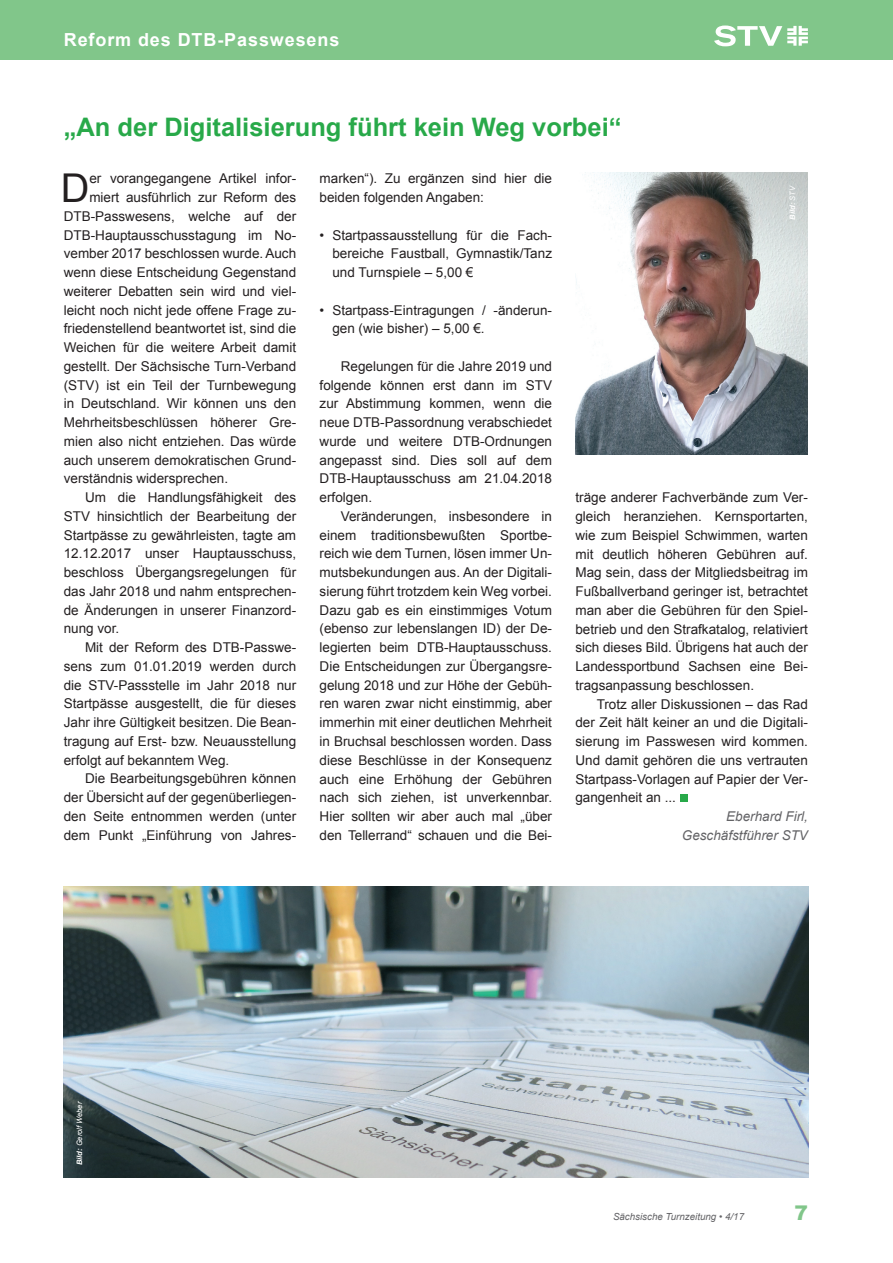
<style>
.page{position:relative;width:893px;height:1263px;background:#fff}
.page>*{position:absolute;margin:0;border:0;box-sizing:border-box;transform-origin:0 0}
.t1{font:39.75px "Arial";color:#231f20}
.t2{font:700 25.5px "Arial";color:#28a949}
.t3{font:900 20.25px "Arial";color:#81c68a}
.t4{font:700 18px "Arial";letter-spacing:.05em;color:#fff}
.t5{font:13.5px/18.8px "Arial";color:#231f20;text-align:justify}
.t6{font:italic 13.5px/18.8px "Arial";color:#636366;text-align:right}
.t7{font:italic 9.75px "Arial";color:#636366}
.t8{font:italic 7.5px "Arial";color:#fff}
.t9{font:italic 700 7.5px "Arial";color:#fff}
.s1{font-weight:400}
.s2{font-weight:700}
</style>
<div class="page">
<div style="left:0;top:0;width:893px;height:60px;background:#81c68a"></div>
<svg style="left:714px;top:26px;width:94px;height:20px"></svg>
<div style="left:680px;top:794px;width:7px;height:8px;background:#28a949"></div>
<img style="left:575px;top:173px;width:233px;height:282px">
<img style="left:64px;top:886px;width:744px;height:292px">
<h3 class="t4" style="left:64px;top:28px;width:277px">Reform des DTB-Passwesens</h3>
<h2 class="t2" style="left:64px;top:110px;width:559px">„An der Digitalisierung führt kein Weg vorbei“</h2>
<h1 class="t1" style="left:61px;top:162px;width:30px">D</h1>
<p class="t5" style="left:89px;top:169px;width:208px">er vorangegangene Artikel infor-</p>
<p class="t5" style="left:320px;top:169px;width:234px">marken“). Zu ergänzen sind hier die beiden folgenden Angaben:</p>
<p class="t5" style="left:332px;top:226px;width:221px;text-indent:-13px">• Startpassausstellung für die Fach&shy;bereiche Faustball, Gymnastik/Tanz und Turnspiele – 5,00 €</p>
<p class="t5" style="left:332px;top:301px;width:221px;text-indent:-13px">• Startpass-Eintragungen / -änderun&shy;gen (wie bisher) – 5,00 €.</p>
<p class="t5" style="left:320px;top:357px;width:234px;text-indent:21px">Regelungen für die Jahre 2019 und folgende können erst dann im STV zur Abstimmung kommen, wenn die neue DTB-Passordnung verabschiedet wurde und weitere DTB-Ordnungen angepasst sind. Dies soll auf dem DTB-Hauptausschuss am 21.04.2018 erfolgen.</p>
<p class="t5" style="left:320px;top:507px;width:234px;text-indent:21px">Veränderungen, insbesondere in einem traditionsbewußten Sportbe&shy;reich wie dem Turnen, lösen immer Un&shy;mutsbekundungen aus. An der Digitali&shy;sierung führt trotzdem kein Weg vorbei.<br>Dazu gab es ein einstimmiges Votum (ebenso zur lebenslangen ID) der De&shy;legierten beim DTB-Hauptausschuss.<br>Die Entscheidungen zur Übergangsre&shy;gelung 2018 und zur Höhe der Gebüh&shy;ren waren zwar nicht einstimmig, aber immerhin mit einer deutlichen Mehrheit in Bruchsal beschlossen worden. Dass diese Beschlüsse in der Konsequenz auch eine Erhöhung der Gebühren nach sich ziehen, ist unverkennbar.<br>Hier sollten wir aber auch mal „über den Tellerrand“ schauen und die Bei-</p>
<p class="t9" style="left:787px;top:220px;width:36px;rotate:-90deg">Bild: <span class="s1">STV</span></p>
<p class="t5" style="left:89px;top:188px;width:208px">miert ausführlich zur Reform des</p>
<p class="t5" style="left:64px;top:207px;width:234px">DTB-Passwesens, welche auf der</p>
<p class="t5" style="left:64px;top:226px;width:234px">DTB-Hauptausschusstagung im No-</p>
<p class="t5" style="left:64px;top:244px;width:234px">vember 2017 beschlossen wurde. Auch</p>
<p class="t5" style="left:64px;top:263px;width:234px">wenn diese Entscheidung Gegenstand</p>
<p class="t5" style="left:64px;top:282px;width:234px">weiterer Debatten sein wird und viel-</p>
<p class="t5" style="left:64px;top:301px;width:234px">leicht noch nicht jede offene Frage zu-</p>
<p class="t5" style="left:64px;top:319px;width:234px">friedenstellend beantwortet ist, sind die</p>
<p class="t5" style="left:64px;top:338px;width:234px">Weichen für die weitere Arbeit damit</p>
<p class="t5" style="left:64px;top:357px;width:234px">gestellt. Der Sächsische Turn-Verband</p>
<p class="t5" style="left:64px;top:376px;width:234px">(STV) ist ein Teil der Turnbewegung</p>
<p class="t5" style="left:64px;top:394px;width:234px">in Deutschland. Wir können uns den</p>
<p class="t5" style="left:64px;top:413px;width:234px">Mehrheitsbeschlüssen höherer Gre-</p>
<p class="t5" style="left:64px;top:432px;width:234px">mien also nicht entziehen. Das würde</p>
<p class="t5" style="left:64px;top:451px;width:234px">auch unserem demokratischen Grund-</p>
<p class="t5" style="left:64px;top:469px;width:166px">verständnis widersprechen.</p>
<p class="t5" style="left:85px;top:488px;width:213px">Um die Handlungsfähigkeit des</p>
<p class="t5" style="left:64px;top:507px;width:234px">STV hinsichtlich der Bearbeitung der</p>
<p class="t5" style="left:64px;top:526px;width:234px">Startpässe zu gewährleisten, tagte am</p>
<p class="t5" style="left:64px;top:544px;width:234px">12.12.2017 unser Hauptausschuss,</p>
<p class="t5" style="left:64px;top:563px;width:234px">beschloss Übergangsregelungen für</p>
<p class="t5" style="left:64px;top:582px;width:234px">das Jahr 2018 und nahm entsprechen-</p>
<p class="t5" style="left:64px;top:601px;width:234px">de Änderungen in unserer Finanzord-</p>
<p class="t5" style="left:64px;top:619px;width:57px">nung vor.</p>
<p class="t5" style="left:85px;top:638px;width:213px">Mit der Reform des DTB-Passwe-</p>
<p class="t5" style="left:64px;top:657px;width:234px">sens zum 01.01.2019 werden durch</p>
<p class="t5" style="left:64px;top:676px;width:234px">die STV-Passstelle im Jahr 2018 nur</p>
<p class="t5" style="left:64px;top:694px;width:234px">Startpässe ausgestellt, die für dieses</p>
<p class="t5" style="left:64px;top:713px;width:234px">Jahr ihre Gültigkeit besitzen. Die Bean-</p>
<p class="t5" style="left:64px;top:732px;width:234px">tragung auf Erst- bzw. Neuausstellung</p>
<p class="t5" style="left:64px;top:751px;width:167px">erfolgt auf bekanntem Weg.</p>
<p class="t5" style="left:85px;top:769px;width:213px">Die Bearbeitungsgebühren können</p>
<p class="t5" style="left:64px;top:788px;width:234px">der Übersicht auf der gegenüberliegen-</p>
<p class="t5" style="left:64px;top:807px;width:234px">den Seite entnommen werden (unter</p>
<p class="t5" style="left:64px;top:826px;width:234px">dem Punkt „Einführung von Jahres-</p>
<p class="t5" style="left:575px;top:488px;width:234px">träge anderer Fachverbände zum Ver&shy;gleich heranziehen. Kernsportarten, wie zum Beispiel Schwimmen, warten mit deutlich höheren Gebühren auf.<br>Mag sein, dass der Mitgliedsbeitrag im Fußballverband geringer ist, betrachtet man aber die Gebühren für den Spiel&shy;betrieb und den Strafkatalog, relativiert sich dieses Bild. Übrigens hat auch der Landessportbund Sachsen eine Bei&shy;tragsanpassung beschlossen.</p>
<p class="t5" style="left:575px;top:694px;width:234px;text-indent:21px">Trotz aller Diskussionen – das Rad der Zeit hält keiner an und die Digitali&shy;sierung im Passwesen wird kommen.<br>Und damit gehören die uns vertrauten Startpass-Vorlagen auf Papier der Ver&shy;gangenheit an ...</p>
<p class="t6" style="left:682px;top:807px;width:128px">Eberhard Firl,<br>Geschäfstführer STV</p>
<p class="t8" style="left:75px;top:1165px;width:65px;rotate:-90deg"><span class="s2">Bild:</span> Gerolf Weber</p>
<p class="t7" style="left:613px;top:1210px;width:133px">Sächsische Turnzeitung • 4/17</p>
<h3 class="t3" style="left:794px;top:1198px;width:15px">7</h3>
</div>
